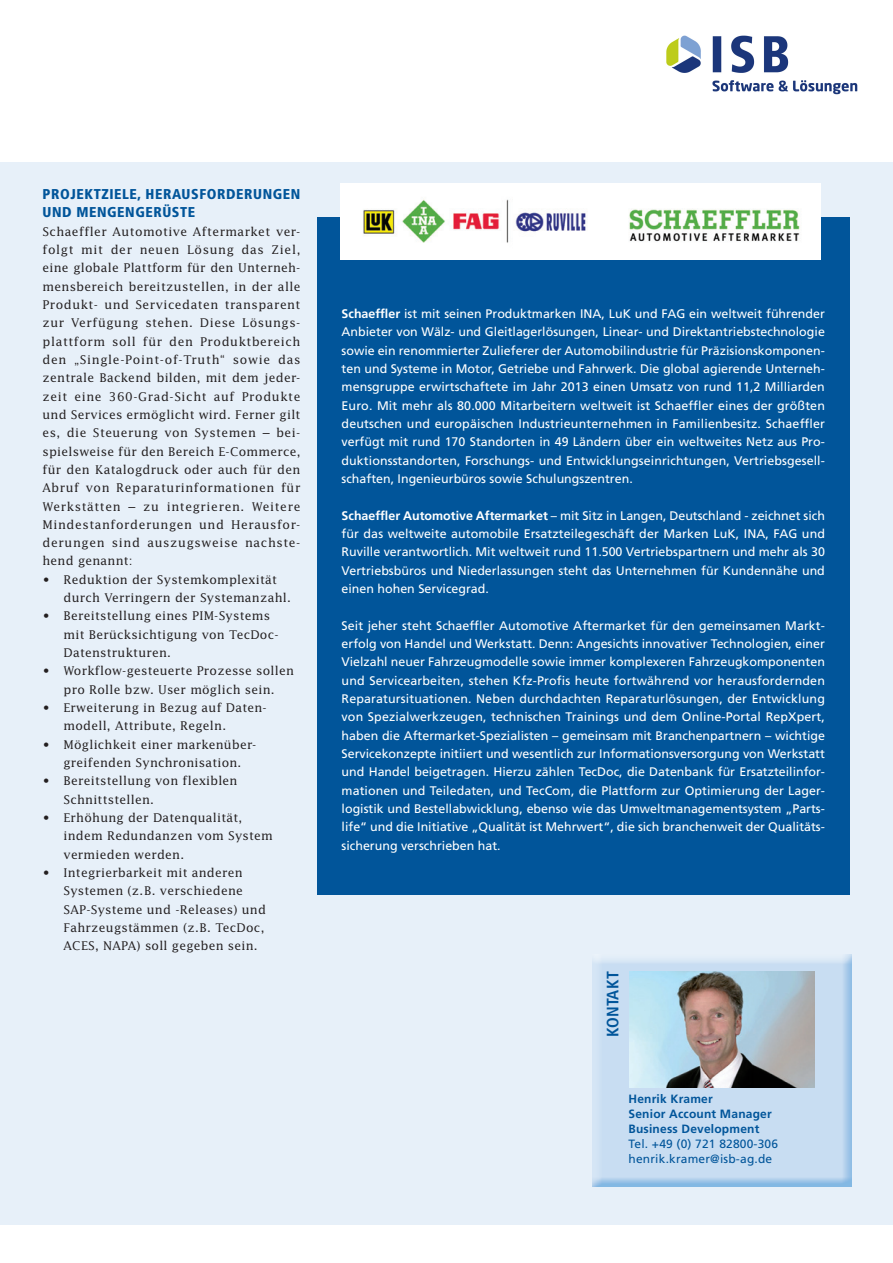
<style>
.page{position:relative;width:893px;height:1263px;background:#fff}
.page>*{position:absolute;margin:0;border:0;box-sizing:border-box;transform-origin:0 0}
.t1{font:700 condensed 16.5px "Frutiger";letter-spacing:.015em;color:#01559a}
.t2{font:900 condensed 14.25px/18.3px "Frutiger";letter-spacing:.04em;color:#01559a}
.t3{font:12.45px/18.3px "Frutiger";color:#fff;text-align:justify}
.t4{font:12px/18.3px "Lucida";letter-spacing:.02em;color:#231f20}
.t5{font:700 12px/15px "Frutiger";letter-spacing:.015em;color:#01559a}
.t6{font:12px/15px "Frutiger";letter-spacing:.015em;color:#01559a}
.s1{font-weight:700}
</style>
<div class="page">
<div style="left:0;top:162px;width:893px;height:1063px;background:#e7f0f9"></div>
<div style="left:317px;top:218px;width:533px;height:677px;background:#01559a"></div>
<div style="left:340px;top:183px;width:481px;height:76px;background:#fff"></div>
<img style="left:363px;top:199px;width:437px;height:44px">
<img style="left:592px;top:954px;width:259px;height:232px">
<img style="left:629px;top:972px;width:186px;height:115px">
<img style="left:666px;top:35px;width:192px;height:60px">
<p class="t2" style="left:43px;top:186px;width:259px">PROJEKTZIELE, HERAUSFORDERUNGEN<br>UND MENGENGERÜSTE</p>
<p class="t4" style="left:43px;top:223px;width:259px;text-align:justify">Schaeffler Automotive Aftermarket ver&shy;folgt mit der neuen Lösung das Ziel, eine globale Plattform für den Unterneh&shy;mensbereich bereitzustellen, in der alle Produkt- und Servicedaten transparent zur Verfügung stehen. Diese Lösungs&shy;plattform soll für den Produktbereich den „Single-Point-of-Truth“ sowie das zentrale Backend bilden, mit dem jeder&shy;zeit eine 360-Grad-Sicht auf Produkte und Services ermöglicht wird. Ferner gilt es, die Steuerung von Systemen − bei&shy;spielsweise für den Bereich E-Commerce, für den Katalogdruck oder auch für den Abruf von Reparaturinformationen für Werkstätten − zu integrieren. Weitere Mindestanforderungen und Herausfor&shy;derungen sind auszugsweise nachste&shy;hend genannt:</p>
<p class="t4" style="left:64px;top:571px;width:229px;text-indent:-21px">• Reduktion der Systemkomplexität durch Verringern der Systemanzahl.</p>
<p class="t4" style="left:64px;top:608px;width:217px;text-indent:-21px">• Bereitstellung eines PIM-Systems mit Berücksichtigung von TecDoc-<br>Datenstrukturen.</p>
<p class="t4" style="left:43px;top:663px;width:253px;text-align:center">• Workflow-gesteuerte Prozesse sollen pro Rolle bzw. User möglich sein.</p>
<p class="t4" style="left:64px;top:699px;width:205px;text-indent:-21px">• Erweiterung in Bezug auf Daten&shy;modell, Attribute, Regeln.</p>
<p class="t4" style="left:43px;top:736px;width:215px;text-align:center">• Möglichkeit einer markenüber&shy;greifenden Synchronisation.</p>
<p class="t4" style="left:64px;top:773px;width:176px;text-indent:-21px">• Bereitstellung von flexiblen<br>Schnittstellen.</p>
<p class="t4" style="left:64px;top:809px;width:211px;text-indent:-21px">• Erhöhung der Datenqualität, indem Redundanzen vom System vermieden werden.</p>
<p class="t4" style="left:64px;top:864px;width:204px;text-indent:-21px">• Integrierbarkeit mit anderen<br>Systemen (z.B. verschiedene<br>SAP-Systeme und -Releases) und<br>Fahrzeugstämmen (z.B. TecDoc,<br>ACES, NAPA) soll gegeben sein.</p>
<p class="t3" style="left:342px;top:306px;width:485px"><span class="s1">Schaeffler</span> ist mit seinen Produktmarken INA, LuK und FAG ein weltweit führender Anbieter von Wälz- und Gleitlagerlösungen, Linear- und Direktantriebstechnologie sowie ein renommierter Zulieferer der Automobilindustrie für Präzisionskomponen&shy;ten und Systeme in Motor, Getriebe und Fahrwerk. Die global agierende Unterneh&shy;mensgruppe erwirtschaftete im Jahr 2013 einen Umsatz von rund 11,2 Milliarden Euro. Mit mehr als 80.000 Mitarbeitern weltweit ist Schaeffler eines der größten deutschen und europäischen Industrieunternehmen in Familienbesitz. Schaeffler verfügt mit rund 170 Standorten in 49 Ländern über ein weltweites Netz aus Pro&shy;duktionsstandorten, Forschungs- und Entwicklungseinrichtungen, Vertriebsgesell&shy;schaften, Ingenieurbüros sowie Schulungszentren.</p>
<p class="t3" style="left:342px;top:507px;width:485px"><span class="s1">Schaeffler Automotive Aftermarket</span> – mit Sitz in Langen, Deutschland - zeichnet sich für das weltweite automobile Ersatzteilegeschäft der Marken LuK, INA, FAG und Ruville verantwortlich. Mit weltweit rund 11.500 Vertriebspartnern und mehr als 30<br>Vertriebsbüros und Niederlassungen steht das Unternehmen für Kundennähe und einen hohen Servicegrad.</p>
<p class="t3" style="left:342px;top:617px;width:485px">Seit jeher steht Schaeffler Automotive Aftermarket für den gemeinsamen Markt&shy;erfolg von Handel und Werkstatt. Denn: Angesichts innovativer Technologien, einer Vielzahl neuer Fahrzeugmodelle sowie immer komplexeren Fahrzeugkomponenten und Servicearbeiten, stehen Kfz-Profis heute fortwährend vor herausfordernden Reparatursituationen. Neben durchdachten Reparaturlösungen, der Entwicklung von Spezialwerkzeugen, technischen Trainings und dem Online-Portal RepXpert, haben die Aftermarket-Spezialisten – gemeinsam mit Branchenpartnern – wichtige Servicekonzepte initiiert und wesentlich zur Informationsversorgung von Werkstatt und Handel beigetragen. Hierzu zählen TecDoc, die Datenbank für Ersatzteilinfor&shy;mationen und Teiledaten, und TecCom, die Plattform zur Optimierung der Lager&shy;logistik und Bestellabwicklung, ebenso wie das Umweltmanagementsystem „Parts&shy;life“ und die Initiative „Qualität ist Mehrwert“, die sich branchenweit der Qualitäts&shy;sicherung verschrieben hat.</p>
<h1 class="t1" style="left:606px;top:1037px;width:67px;rotate:-90deg">KONTAKT</h1>
<p class="t5" style="left:629px;top:1092px;width:145px">Henrik Kramer<br>Senior Account Manager<br>Business Development</p>
<p class="t6" style="left:629px;top:1137px;width:151px">Tel. +49 (0) 721 82800-306 henrik.kramer@isb-ag.de</p>
</div>
